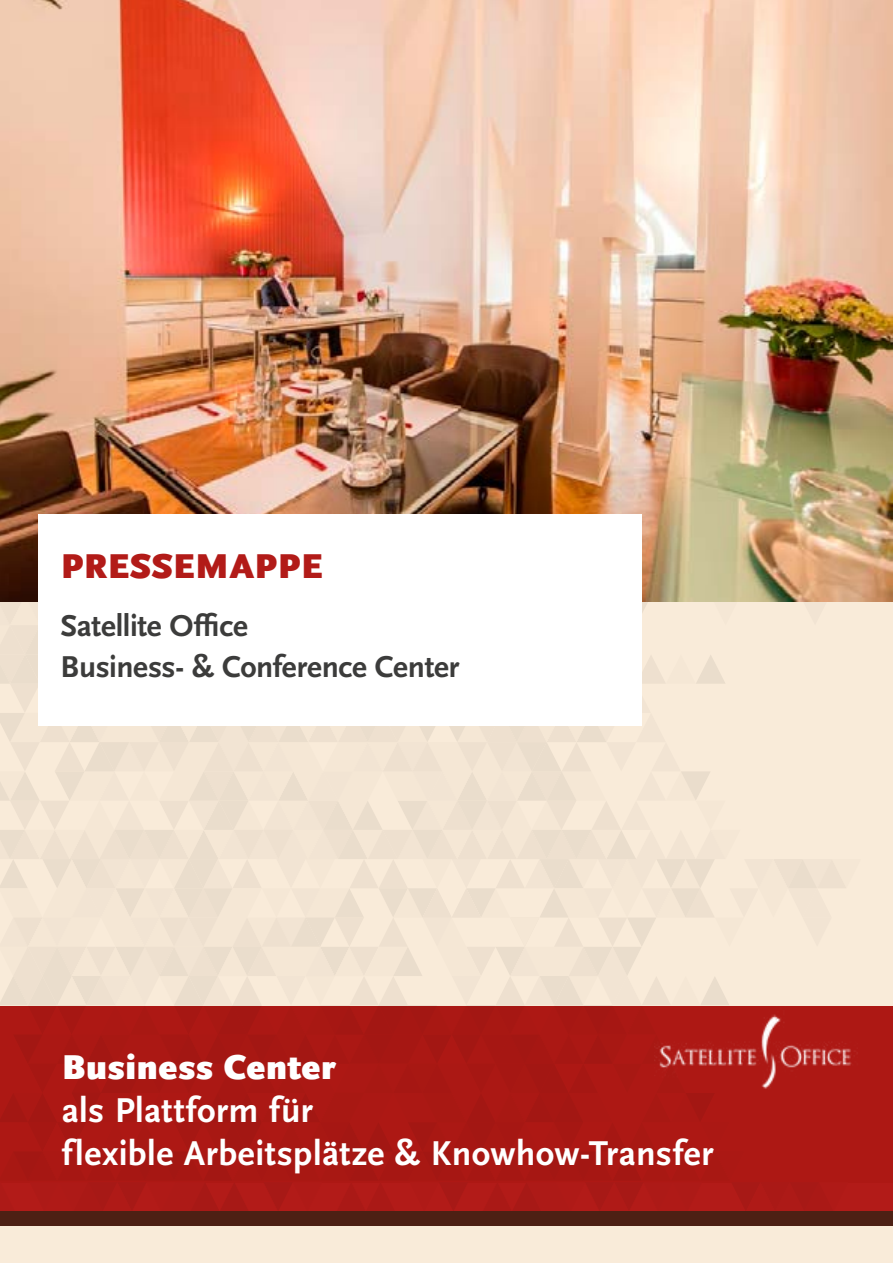
<style>
.page{position:relative;width:893px;height:1263px;background:#fff}
.page>*{position:absolute;margin:0;border:0;box-sizing:border-box;transform-origin:0 0}
.t1{font:700 36px/43.2px "Scala Sans OT";letter-spacing:.01em;color:#fff}
.t2{font:900 36px "Scala Sans OT";letter-spacing:.015em;color:#fff}
.t3{font:900 36px "Scala Sans OT";letter-spacing:.01em;color:#b21b18}
.t4{font:700 31.5px/40.5px "Scala Sans OT";letter-spacing:-.01em;color:#3c3c3b}
</style>
<div class="page">
<div style="left:0;top:537px;width:893px;height:322px;background:#f9ebd9"></div>
<img style="left:0;top:0;width:893px;height:601px">
<svg style="left:0;top:537px;width:861px;height:469px"></svg>
<div style="left:0;top:1006px;width:893px;height:235px;background:#ab1814"></div>
<div style="left:0;top:1226px;width:893px;height:37px;background:#f9ebd9"></div>
<div style="left:0;top:1211px;width:893px;height:15px;background:#4d2014"></div>
<div style="left:38px;top:514px;width:604px;height:212px;background:#fff"></div>
<img style="left:654px;top:1014px;width:198px;height:75px">
<p class="t3" style="left:61px;top:546px;width:263px">PRESSEMAPPE</p>
<p class="t4" style="left:61px;top:606px;width:400px">Satellite Office<br>Business- &amp; Conference Center</p>
<p class="t2" style="left:62px;top:1046px;width:275px">Business Center</p>
<p class="t1" style="left:62px;top:1089px;width:653px">als Plattform für<br>flexible Arbeitsplätze &amp; Knowhow-Transfer</p>
</div>
